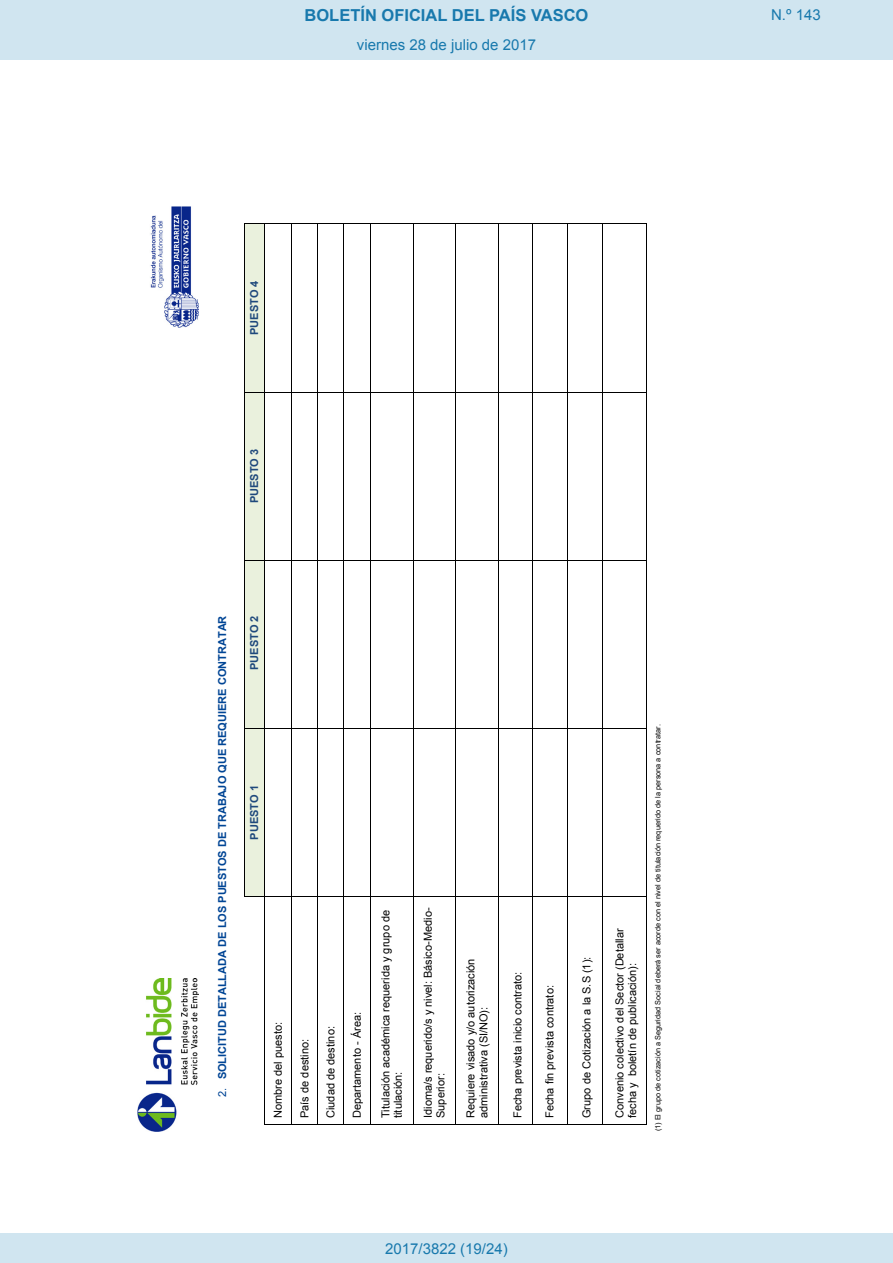
<style>
.page{position:relative;width:893px;height:1263px;background:#fff}
.page>*{position:absolute;margin:0;border:0;box-sizing:border-box;transform-origin:0 0}
.t1{font:700 16.5px "Arial";color:#1879ad}
.Paginacion_Centro{font:15px "Arial";color:#1879ad}
.t2{font:10.95px/12.6px "Arial";letter-spacing:.005em;color:#000}
.t3{font:700 10.95px "Arial";color:#004595}
.t4{font:700 10.95px "Arial";color:#1f497c}
.t5{font:7.35px "Arial";letter-spacing:.005em;color:#000}
.s1{font-weight:400}
</style>
<div class="page">
<div style="left:0;top:0;width:893px;height:60px;background:#d0e5f0"></div>
<div style="left:0;top:1233px;width:893px;height:30px;background:#d0e5f0"></div>
<img style="left:137px;top:978px;width:62px;height:153px">
<img style="left:150px;top:206px;width:49px;height:121px">
<div style="left:245px;top:729px;width:19px;height:167px;background:#eaf1dd"></div>
<div style="left:245px;top:560px;width:19px;height:168px;background:#eaf1dd"></div>
<div style="left:245px;top:392px;width:19px;height:168px;background:#eaf1dd"></div>
<div style="left:245px;top:224px;width:19px;height:168px;background:#eaf1dd"></div>
<hr style="left:245px;top:729px;width:1px;height:167px;background:#000">
<hr style="left:245px;top:560px;width:1px;height:168px;background:#000">
<hr style="left:245px;top:392px;width:1px;height:168px;background:#000">
<hr style="left:245px;top:224px;width:1px;height:168px;background:#000">
<hr style="left:264px;top:897px;width:1px;height:227px;background:#000">
<hr style="left:264px;top:729px;width:1px;height:167px;background:#000">
<hr style="left:264px;top:560px;width:1px;height:168px;background:#000">
<hr style="left:264px;top:392px;width:1px;height:168px;background:#000">
<hr style="left:264px;top:224px;width:1px;height:168px;background:#000">
<hr style="left:291px;top:897px;width:1px;height:227px;background:#000">
<hr style="left:291px;top:729px;width:1px;height:167px;background:#000">
<hr style="left:291px;top:560px;width:1px;height:168px;background:#000">
<hr style="left:291px;top:392px;width:1px;height:168px;background:#000">
<hr style="left:291px;top:224px;width:1px;height:168px;background:#000">
<hr style="left:317px;top:897px;width:1px;height:227px;background:#000">
<hr style="left:317px;top:729px;width:1px;height:167px;background:#000">
<hr style="left:317px;top:560px;width:1px;height:168px;background:#000">
<hr style="left:317px;top:392px;width:1px;height:168px;background:#000">
<hr style="left:317px;top:224px;width:1px;height:168px;background:#000">
<hr style="left:343px;top:897px;width:1px;height:227px;background:#000">
<hr style="left:343px;top:729px;width:1px;height:167px;background:#000">
<hr style="left:343px;top:560px;width:1px;height:168px;background:#000">
<hr style="left:343px;top:392px;width:1px;height:168px;background:#000">
<hr style="left:343px;top:224px;width:1px;height:168px;background:#000">
<svg style="left:264px;top:1124px;width:106px;height:1px"></svg>
<hr style="left:370px;top:897px;width:1px;height:227px;background:#000">
<svg style="left:245px;top:896px;width:125px;height:1px"></svg>
<hr style="left:370px;top:729px;width:1px;height:167px;background:#000">
<svg style="left:245px;top:728px;width:125px;height:1px"></svg>
<hr style="left:370px;top:560px;width:1px;height:168px;background:#000">
<svg style="left:246px;top:560px;width:124px;height:1px"></svg>
<hr style="left:370px;top:392px;width:1px;height:168px;background:#000">
<svg style="left:246px;top:392px;width:124px;height:1px"></svg>
<hr style="left:370px;top:224px;width:1px;height:168px;background:#000">
<hr style="left:370px;top:1124px;width:43px;height:1px;background:#000">
<hr style="left:370px;top:896px;width:43px;height:1px;background:#000">
<hr style="left:370px;top:728px;width:43px;height:1px;background:#000">
<hr style="left:370px;top:560px;width:43px;height:1px;background:#000">
<hr style="left:370px;top:392px;width:43px;height:1px;background:#000">
<hr style="left:370px;top:224px;width:43px;height:1px;background:#000">
<hr style="left:413px;top:897px;width:1px;height:227px;background:#000">
<hr style="left:413px;top:729px;width:1px;height:167px;background:#000">
<hr style="left:413px;top:560px;width:1px;height:168px;background:#000">
<hr style="left:413px;top:392px;width:1px;height:168px;background:#000">
<hr style="left:413px;top:224px;width:1px;height:168px;background:#000">
<hr style="left:414px;top:1124px;width:41px;height:1px;background:#000">
<hr style="left:414px;top:896px;width:41px;height:1px;background:#000">
<hr style="left:414px;top:728px;width:41px;height:1px;background:#000">
<hr style="left:414px;top:560px;width:41px;height:1px;background:#000">
<hr style="left:414px;top:392px;width:41px;height:1px;background:#000">
<hr style="left:414px;top:224px;width:41px;height:1px;background:#000">
<hr style="left:455px;top:897px;width:1px;height:227px;background:#000">
<hr style="left:455px;top:729px;width:1px;height:167px;background:#000">
<hr style="left:455px;top:560px;width:1px;height:168px;background:#000">
<hr style="left:455px;top:392px;width:1px;height:168px;background:#000">
<hr style="left:455px;top:224px;width:1px;height:168px;background:#000">
<hr style="left:455px;top:1124px;width:43px;height:1px;background:#000">
<hr style="left:455px;top:896px;width:43px;height:1px;background:#000">
<hr style="left:455px;top:728px;width:43px;height:1px;background:#000">
<hr style="left:455px;top:560px;width:43px;height:1px;background:#000">
<hr style="left:455px;top:392px;width:43px;height:1px;background:#000">
<hr style="left:455px;top:224px;width:43px;height:1px;background:#000">
<hr style="left:498px;top:897px;width:1px;height:227px;background:#000">
<hr style="left:498px;top:729px;width:1px;height:167px;background:#000">
<hr style="left:498px;top:560px;width:1px;height:168px;background:#000">
<hr style="left:498px;top:392px;width:1px;height:168px;background:#000">
<hr style="left:498px;top:224px;width:1px;height:168px;background:#000">
<hr style="left:499px;top:1124px;width:33px;height:1px;background:#000">
<hr style="left:499px;top:896px;width:33px;height:1px;background:#000">
<hr style="left:499px;top:728px;width:33px;height:1px;background:#000">
<hr style="left:499px;top:560px;width:33px;height:1px;background:#000">
<hr style="left:499px;top:392px;width:33px;height:1px;background:#000">
<hr style="left:499px;top:224px;width:33px;height:1px;background:#000">
<hr style="left:532px;top:897px;width:1px;height:227px;background:#000">
<hr style="left:532px;top:729px;width:1px;height:167px;background:#000">
<hr style="left:532px;top:560px;width:1px;height:168px;background:#000">
<hr style="left:532px;top:392px;width:1px;height:168px;background:#000">
<hr style="left:532px;top:224px;width:1px;height:168px;background:#000">
<hr style="left:533px;top:1124px;width:34px;height:1px;background:#000">
<hr style="left:533px;top:896px;width:34px;height:1px;background:#000">
<hr style="left:533px;top:728px;width:34px;height:1px;background:#000">
<hr style="left:533px;top:560px;width:34px;height:1px;background:#000">
<hr style="left:533px;top:392px;width:34px;height:1px;background:#000">
<hr style="left:533px;top:224px;width:34px;height:1px;background:#000">
<hr style="left:567px;top:897px;width:1px;height:227px;background:#000">
<hr style="left:567px;top:729px;width:1px;height:167px;background:#000">
<hr style="left:567px;top:560px;width:1px;height:168px;background:#000">
<hr style="left:567px;top:392px;width:1px;height:168px;background:#000">
<hr style="left:567px;top:224px;width:1px;height:168px;background:#000">
<hr style="left:567px;top:1124px;width:35px;height:1px;background:#000">
<hr style="left:567px;top:896px;width:35px;height:1px;background:#000">
<hr style="left:567px;top:728px;width:35px;height:1px;background:#000">
<hr style="left:567px;top:560px;width:35px;height:1px;background:#000">
<hr style="left:567px;top:392px;width:35px;height:1px;background:#000">
<hr style="left:567px;top:224px;width:35px;height:1px;background:#000">
<hr style="left:602px;top:897px;width:1px;height:227px;background:#000">
<hr style="left:602px;top:729px;width:1px;height:167px;background:#000">
<hr style="left:602px;top:560px;width:1px;height:168px;background:#000">
<hr style="left:602px;top:392px;width:1px;height:168px;background:#000">
<hr style="left:602px;top:224px;width:1px;height:168px;background:#000">
<hr style="left:603px;top:1124px;width:43px;height:1px;background:#000">
<hr style="left:646px;top:897px;width:1px;height:227px;background:#000">
<hr style="left:603px;top:896px;width:43px;height:1px;background:#000">
<hr style="left:646px;top:729px;width:1px;height:167px;background:#000">
<hr style="left:603px;top:728px;width:43px;height:1px;background:#000">
<hr style="left:646px;top:560px;width:1px;height:168px;background:#000">
<hr style="left:603px;top:560px;width:43px;height:1px;background:#000">
<hr style="left:646px;top:392px;width:1px;height:168px;background:#000">
<hr style="left:603px;top:392px;width:43px;height:1px;background:#000">
<hr style="left:646px;top:224px;width:1px;height:168px;background:#000">
<hr style="left:603px;top:224px;width:43px;height:1px;background:#000">
<h1 class="t1" style="left:305px;top:4px;width:285px">BOLETÍN OFICIAL DEL PAÍS VASCO</h1>
<h2 class="Paginacion_Centro" style="left:357px;top:35px;width:181px">viernes 28 de julio de 2017</h2>
<p class="t4" style="left:247px;top:335px;width:56px;rotate:-90deg">PUESTO 4</p>
<p class="t4" style="left:247px;top:503px;width:56px;rotate:-90deg">PUESTO 3</p>
<p class="t3" style="left:215px;top:1097px;width:483px;rotate:-90deg"><span class="s1">2.</span> SOLICITUD DETALLADA DE LOS PUESTOS DE TRABAJO QUE REQUIERE CONTRATAR</p>
<p class="t4" style="left:247px;top:670px;width:56px;rotate:-90deg">PUESTO 2</p>
<p class="t4" style="left:247px;top:839px;width:56px;rotate:-90deg">PUESTO 1</p>
<p class="t2" style="left:272px;top:1118px;width:98px;rotate:-90deg">Nombre del puesto:</p>
<p class="t2" style="left:298px;top:1118px;width:81px;rotate:-90deg">País de destino:</p>
<p class="t2" style="left:325px;top:1118px;width:93px;rotate:-90deg">Ciudad de destino:</p>
<p class="t2" style="left:351px;top:1118px;width:107px;rotate:-90deg">Departamento - Área:</p>
<p class="t2" style="left:379px;top:1118px;width:210px;rotate:-90deg">Titulación académica requerida y grupo de titulación:</p>
<p class="t2" style="left:422px;top:1118px;width:212px;rotate:-90deg">Idioma/s requerido/s y nivel: Básico-Medio-<br>Superior:</p>
<p class="t2" style="left:464px;top:1118px;width:161px;rotate:-90deg">Requiere visado y/o autorización administrativa (SI/NO):</p>
<p class="t2" style="left:511px;top:1118px;width:148px;rotate:-90deg">Fecha prevista inicio contrato:</p>
<p class="t2" style="left:544px;top:1118px;width:134px;rotate:-90deg">Fecha fin prevista contrato:</p>
<p class="t2" style="left:580px;top:1118px;width:163px;rotate:-90deg">Grupo de Cotización a la S.S (1):</p>
<p class="t2" style="left:614px;top:1118px;width:191px;rotate:-90deg">Convenio colectivo del Sector (Detallar fecha y boletín de publicación):</p>
<p class="t5" style="left:653px;top:1131px;width:409px;rotate:-90deg">(1) El grupo de cotización a Seguridad Social deberá ser acorde con el nivel de titulación requerido de la persona a contratar.</p>
<p class="Paginacion_Centro" style="left:385px;top:1238px;width:124px">2017/3822 (19/24)</p>
<h2 class="Paginacion_Centro" style="left:771px;top:5px;width:51px">N.º 143</h2>
</div>
